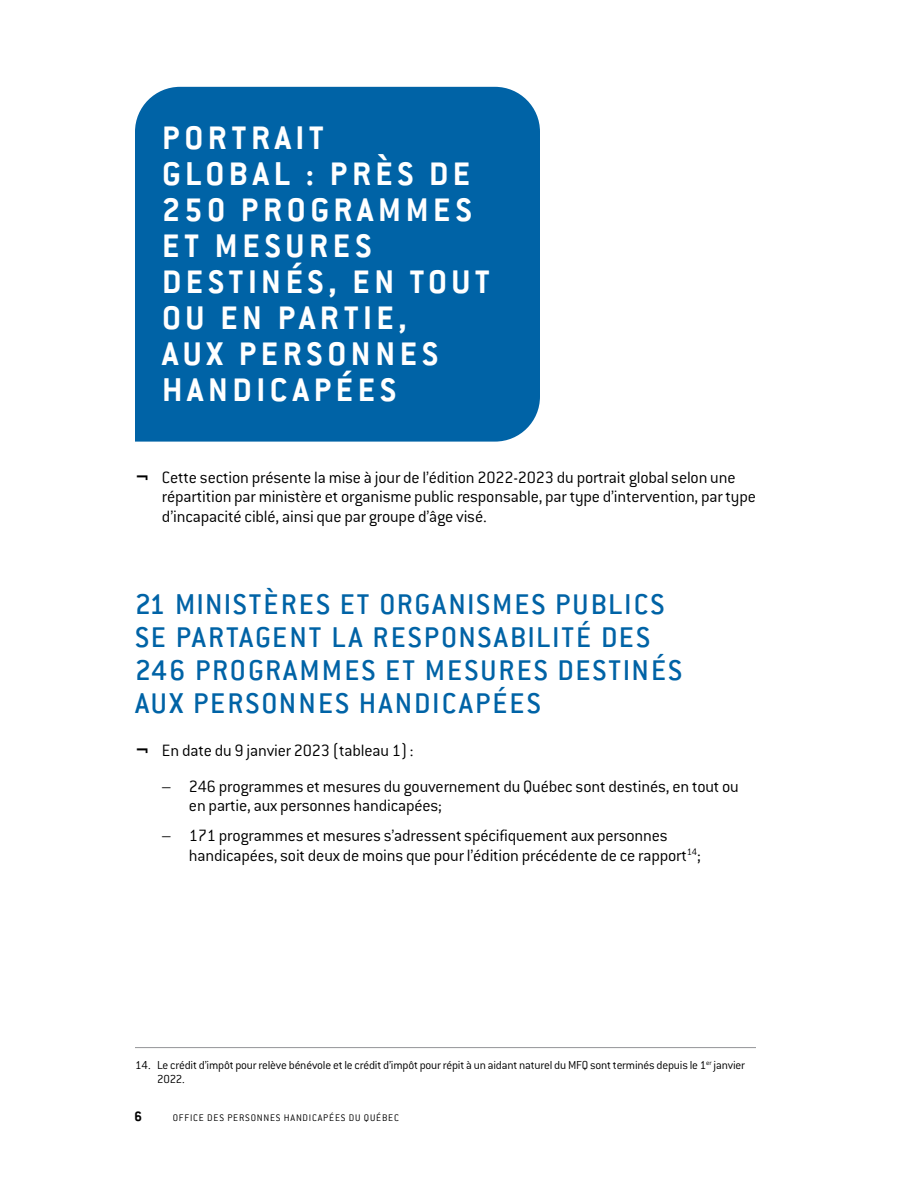
<style>
.page{position:relative;width:918px;height:1188px;background:#fff}
.page>*{position:absolute;margin:0;border:0;box-sizing:border-box;transform-origin:0 0}
.t1{font:700 36px/36px "Conduit ITC";letter-spacing:.13em;color:#fff}
.t2{font:500 31.5px/33px "Conduit ITC";letter-spacing:.065em;color:#0063a6}
.t3{font:300 18px/19.5px "Conduit ITC";letter-spacing:-.01em;color:#000}
.t4{font:700 15px "Conduit ITC";color:#000}
.t5{font:300 12.75px/13.5px "Conduit ITC";letter-spacing:-.015em;color:#000}
.t6{font:300 10.5px "Conduit ITC";letter-spacing:.075em;color:#000}
.s1{font-weight:700}
</style>
<div class="page">
<div style="left:135px;top:87px;width:405px;height:355px;background:#0063a6"></div>
<hr style="left:135px;top:1047px;width:621px;height:1px;background:#939598">
<h1 class="t1" style="left:162px;top:119px;width:329px">PORTRAIT<br>GLOBAL : PRÈS DE<br>250 PROGRAMMES<br>ET MESURES<br>DESTINÉS, EN TOUT<br>OU EN PARTIE,<br>AUX PERSONNES<br>HANDICAPÉES</h1>
<p class="t3" style="left:162px;top:468px;width:596px;text-indent:-27px"><span class="s1">¬</span> Cette section présente la mise à jour de l’édition 2022‑2023 du portrait global selon une répartition par ministère et organisme public responsable, par type d’intervention, par type d’incapacité ciblé, ainsi que par groupe d’âge visé.</p>
<h2 class="t2" style="left:135px;top:587px;width:549px">21 MINISTÈRES ET ORGANISMES PUBLICS SE PARTAGENT LA RESPONSABILITÉ DES 246 PROGRAMMES ET MESURES DESTINÉS AUX PERSONNES HANDICAPÉES</h2>
<p class="t3" style="left:135px;top:740px;width:280px"><span class="s1">¬</span> En date du 9 janvier 2023 (tableau 1) :</p>
<p class="t3" style="left:189px;top:776px;width:551px;text-indent:-27px">– 246 programmes et mesures du gouvernement du Québec sont destinés, en tout ou en partie, aux personnes handicapées;</p>
<p class="t3" style="left:189px;top:826px;width:513px;text-indent:-27px">– 171 programmes et mesures s’adressent spécifiquement aux personnes handicapées, soit deux de moins que pour l’édition précédente de ce rapport<sup>14</sup>;</p>
<p class="t5" style="left:157px;top:1059px;width:589px;text-indent:-22px">14. Le crédit d’impôt pour relève bénévole et le crédit d’impôt pour répit à un aidant naturel du MFQ sont terminés depuis le 1<sup>er</sup> janvier<br>2022.</p>
<p class="t4" style="left:134px;top:1108px;width:9px">6</p>
<p class="t6" style="left:173px;top:1112px;width:228px">OFFICE DES PERSONNES HANDICAPÉES DU QUÉBEC</p>
</div>
